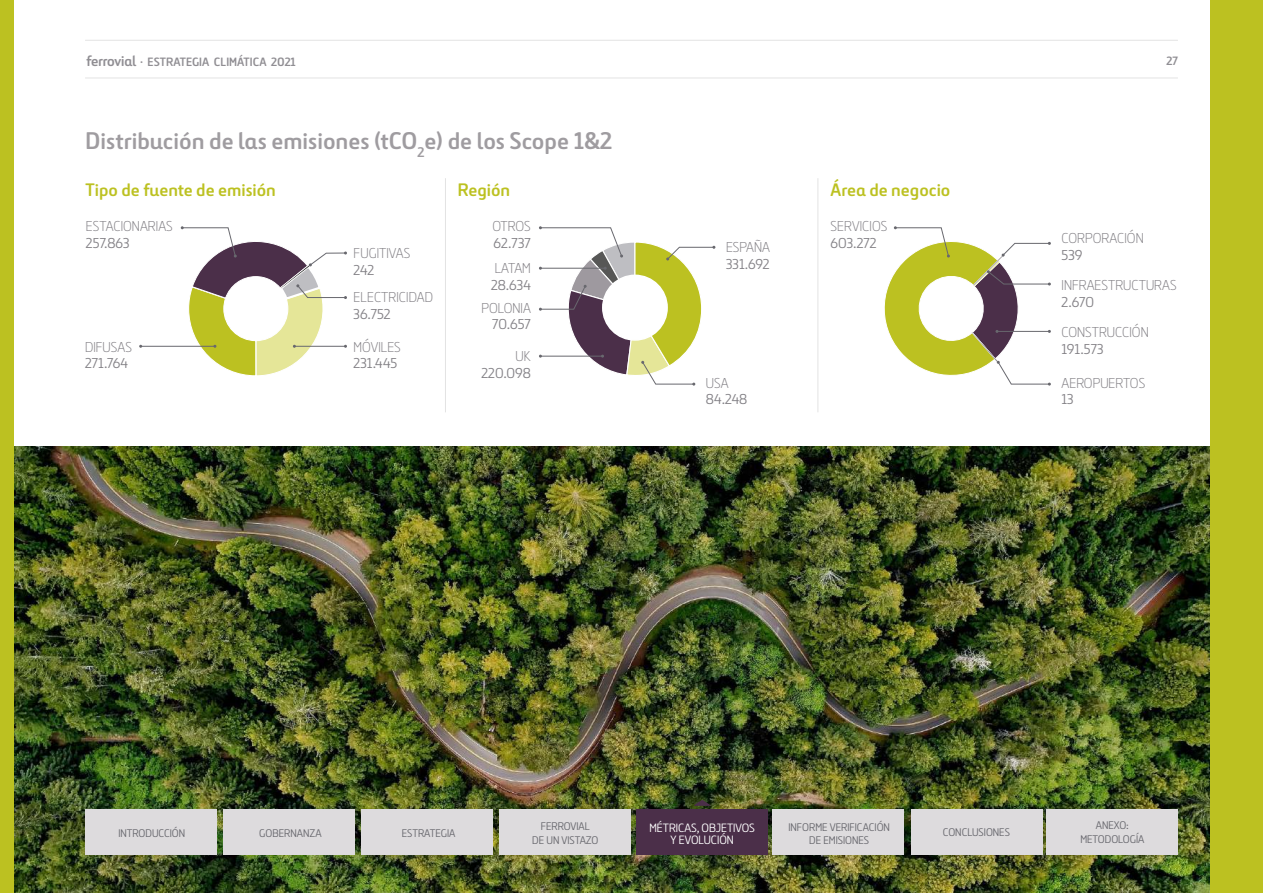
<style>
.page{position:relative;width:1263px;height:893px;background:#fff}
.page>*{position:absolute;margin:0;border:0;box-sizing:border-box;transform-origin:0 0}
.t1{font:700 24px "Ferrovial";color:#9f9ca0}
.t2{font:700 18px "Ferrovial";color:#bcc121}
.t3{font:300 14.25px "Ferrovial";letter-spacing:.005em;color:#838186}
.t4{font:14.25px "Ferrovial";letter-spacing:.005em;color:#838186}
.t5{font:12px/12px "Ferrovial";color:#fff;text-align:center}
.t6{font:700 12px "Ferrovial";color:#908e93}
.t7{font:10.95px/13.2px "Ferrovial";color:#68686e;text-align:center}
.s1{font-size:15px}
</style>
<div class="page">
<hr style="left:817px;top:178px;width:1px;height:234px;background:#e3e3e3">
<hr style="left:445px;top:178px;width:1px;height:234px;background:#e3e3e3">
<img style="left:14px;top:446px;width:1197px;height:447px">
<div style="left:1211px;top:0;width:52px;height:893px;background:#bcc121"></div>
<div style="left:0;top:0;width:14px;height:893px;background:#bcc121"></div>
<hr style="left:85px;top:78px;width:1093px;height:1px;background:#e3e3e3">
<hr style="left:85px;top:40px;width:1093px;height:1px;background:#e3e3e3">
<div style="left:86px;top:809px;width:131px;height:45px;background:#dddbdd"></div>
<div style="left:224px;top:809px;width:131px;height:46px;background:#dddbdd"></div>
<div style="left:361px;top:809px;width:131px;height:46px;background:#dddbdd"></div>
<div style="left:499px;top:809px;width:131px;height:46px;background:#dddbdd"></div>
<div style="left:636px;top:809px;width:131px;height:46px;background:#4b2f49"></div>
<div style="left:773px;top:809px;width:131px;height:46px;background:#dddbdd"></div>
<svg style="left:694px;top:800px;width:16px;height:6px"></svg>
<div style="left:1047px;top:809px;width:131px;height:46px;background:#dddbdd"></div>
<div style="left:911px;top:809px;width:131px;height:46px;background:#dddbdd"></div>
<hr style="left:141px;top:346px;width:74px;height:1px;background:#68686e">
<svg style="left:181px;top:226px;width:166px;height:150px"></svg>
<svg style="left:539px;top:226px;width:176px;height:160px"></svg>
<svg style="left:884px;top:226px;width:167px;height:160px"></svg>
<p class="t6" style="left:85px;top:54px;width:212px"><span class="s1">∆</span> · ESTRATEGIA CLIMÁTICA 2021</p>
<p class="t6" style="left:1166px;top:53px;width:13px">27</p>
<h1 class="t1" style="left:86px;top:126px;width:528px">Distribución de las emisiones (tCO<sub>2</sub>e) de los Scope 1&amp;2</h1>
<p class="t2" style="left:86px;top:179px;width:192px">Tipo de fuente de emisión</p>
<p class="t2" style="left:458px;top:179px;width:54px">Región</p>
<p class="t2" style="left:831px;top:179px;width:121px">Área de negocio</p>
<p class="t3" style="left:831px;top:218px;width:58px">SERVICIOS</p>
<p class="t4" style="left:831px;top:234px;width:48px">603.272</p>
<p class="t3" style="left:86px;top:218px;width:88px">ESTACIONARIAS</p>
<p class="t4" style="left:86px;top:234px;width:45px">257.863</p>
<p class="t3" style="left:492px;top:218px;width:40px">OTROS</p>
<p class="t4" style="left:494px;top:234px;width:39px">62.737</p>
<p class="t3" style="left:726px;top:239px;width:45px">ESPAÑA</p>
<p class="t4" style="left:726px;top:255px;width:45px">331.692</p>
<p class="t3" style="left:354px;top:245px;width:58px">FUGITIVAS</p>
<p class="t4" style="left:354px;top:261px;width:22px">242</p>
<p class="t3" style="left:495px;top:260px;width:38px">LATAM</p>
<p class="t4" style="left:491px;top:276px;width:41px">28.634</p>
<p class="t3" style="left:481px;top:299px;width:51px">POLONIA</p>
<p class="t4" style="left:492px;top:316px;width:40px">70.657</p>
<p class="t3" style="left:354px;top:289px;width:81px">ELECTRICIDAD</p>
<p class="t4" style="left:354px;top:305px;width:39px">36.752</p>
<p class="t3" style="left:85px;top:338px;width:48px">DIFUSAS</p>
<p class="t4" style="left:85px;top:355px;width:45px">271.764</p>
<p class="t3" style="left:354px;top:338px;width:49px">MÓVILES</p>
<p class="t4" style="left:354px;top:355px;width:45px">231.445</p>
<p class="t3" style="left:516px;top:347px;width:17px">UK</p>
<p class="t4" style="left:481px;top:364px;width:51px">220.098</p>
<p class="t3" style="left:706px;top:374px;width:24px">USA</p>
<p class="t4" style="left:706px;top:390px;width:43px">84.248</p>
<p class="t3" style="left:1061px;top:229px;width:84px">CORPORACIÓN</p>
<p class="t4" style="left:1061px;top:246px;width:22px">539</p>
<p class="t3" style="left:1061px;top:277px;width:117px">INFRAESTRUCTURAS</p>
<p class="t4" style="left:1061px;top:293px;width:34px">2.670</p>
<p class="t3" style="left:1061px;top:324px;width:89px">CONSTRUCCIÓN</p>
<p class="t4" style="left:1061px;top:340px;width:44px">191.573</p>
<p class="t3" style="left:1061px;top:374px;width:85px">AEROPUERTOS</p>
<p class="t4" style="left:1061px;top:390px;width:14px">13</p>
<p class="t7" style="left:118px;top:826px;width:68px">INTRODUCCIÓN</p>
<p class="t7" style="left:259px;top:826px;width:64px">GOBERNANZA</p>
<p class="t7" style="left:788px;top:820px;width:103px">INFORME VERIFICACIÓN<br>DE EMISIONES</p>
<p class="t7" style="left:402px;top:826px;width:55px">ESTRATEGIA</p>
<p class="t7" style="left:532px;top:820px;width:68px">FERROVIAL<br>DE UN VISTAZO</p>
<p class="t5" style="left:649px;top:821px;width:107px">MÉTRICAS, OBJETIVOS<br>Y EVOLUCIÓN</p>
<p class="t7" style="left:1080px;top:819px;width:66px">ANEXO:<br>METODOLOGÍA</p>
<p class="t7" style="left:943px;top:825px;width:68px">CONCLUSIONES</p>
</div>
